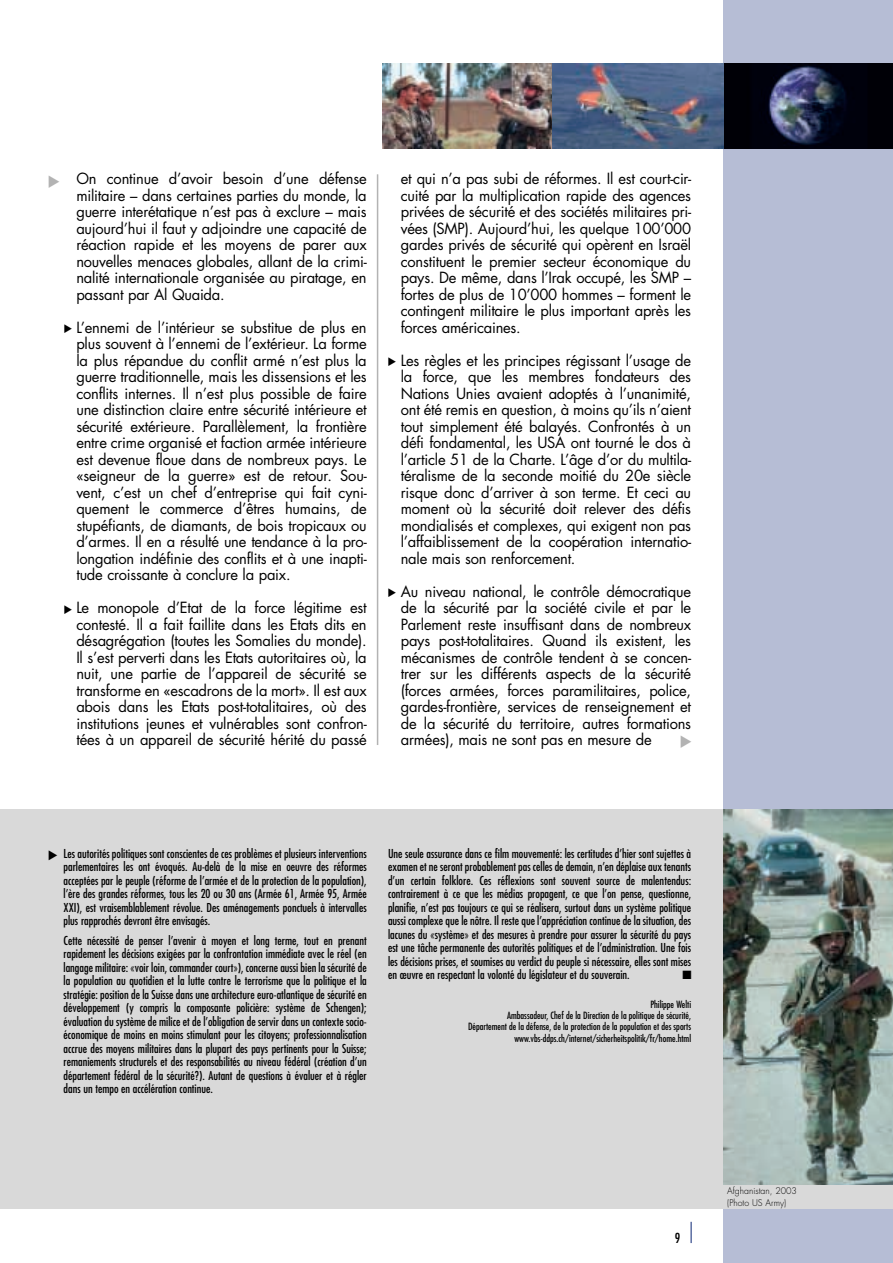
<style>
.page{position:relative;width:893px;height:1263px;background:#fff}
.page>*{position:absolute;margin:0;border:0;box-sizing:border-box;transform-origin:0 0}
.t1{font:15px/16.5px "Futura";letter-spacing:-.015em;color:#000;text-align:justify}
.t2{font:condensed 13.5px "Futura";color:#000}
.t3{font:condensed 12px/13.5px "Futura";color:#000;text-align:justify}
.t4{font:12px "Zapf Dingbats";color:#000}
.t5{font:condensed 9.75px/11.2px "Futura";color:#000;text-align:right}
.t6{font:300 9px/11.9px "Futura";color:#000}
</style>
<div class="page">
<div style="left:723px;top:0;width:169px;height:1263px;background:#b6bdd5"></div>
<img style="left:723px;top:64px;width:169px;height:85px">
<svg style="left:690px;top:1222px;width:1px;height:21px"></svg>
<hr style="left:377px;top:174px;width:1px;height:571px;background:#b3b3b3">
<img style="left:723px;top:809px;width:169px;height:377px">
<div style="left:723px;top:1186px;width:169px;height:23px;background:#d9d9d9"></div>
<div style="left:0;top:809px;width:723px;height:400px;background:#d9d9d9"></div>
<img style="left:382px;top:64px;width:171px;height:85px">
<img style="left:553px;top:64px;width:170px;height:85px">
<p class="t1" style="left:76px;top:171px;width:292px">On continue d’avoir besoin d’une défense militaire – dans certaines parties du monde, la guerre interétatique n’est pas à exclure – mais aujourd’hui il faut y adjoindre une capacité de réaction rapide et les moyens de parer aux nouvelles menaces globales, allant de la crimi&shy;nalité internationale organisée au piratage, en passant par Al Quaida.</p>
<p class="t1" style="left:76px;top:320px;width:292px">L’ennemi de l’intérieur se substitue de plus en plus souvent à l’ennemi de l’extérieur. La forme la plus répandue du conflit armé n’est plus la guerre traditionnelle, mais les dissensions et les conflits internes. Il n’est plus possible de faire une distinction claire entre sécurité intérieure et sécurité extérieure. Parallèlement, la frontière entre crime organisé et faction armée intérieure est devenue floue dans de nombreux pays. Le «seigneur de la guerre» est de retour. Sou&shy;vent, c’est un chef d’entreprise qui fait cyni&shy;quement le commerce d’êtres humains, de stupéfiants, de diamants, de bois tropicaux ou d’armes. Il en a résulté une tendance à la pro&shy;longation indéfinie des conflits et à une inapti&shy;tude croissante à conclure la paix.</p>
<p class="t1" style="left:76px;top:600px;width:292px">Le monopole d’Etat de la force légitime est contesté. Il a fait faillite dans les Etats dits en désagrégation (toutes les Somalies du monde).<br>Il s’est perverti dans les Etats autoritaires où, la nuit, une partie de l’appareil de sécurité se transforme en «escadrons de la mort». Il est aux abois dans les Etats post-totalitaires, où des institutions jeunes et vulnérables sont confron&shy;tées à un appareil de sécurité hérité du passé</p>
<p class="t1" style="left:401px;top:171px;width:292px">et qui n’a pas subi de réformes. Il est court-cir&shy;cuité par la multiplication rapide des agences privées de sécurité et des sociétés militaires pri&shy;vées (SMP). Aujourd’hui, les quelque 100’000 gardes privés de sécurité qui opèrent en Israël constituent le premier secteur économique du pays. De même, dans l’Irak occupé, les SMP – fortes de plus de 10’000 hommes – forment le contingent militaire le plus important après les forces américaines.</p>
<p class="t1" style="left:401px;top:353px;width:292px">Les règles et les principes régissant l’usage de la force, que les membres fondateurs des Nations Unies avaient adoptés à l’unanimité, ont été remis en question, à moins qu’ils n’aient tout simplement été balayés. Confrontés à un défi fondamental, les USA ont tourné le dos à l’article 51 de la Charte. L’âge d’or du multila&shy;téralisme de la seconde moitié du 20e siècle risque donc d’arriver à son terme. Et ceci au moment où la sécurité doit relever des défis mondialisés et complexes, qui exigent non pas l’affaiblissement de la coopération internatio&shy;nale mais son renforcement.</p>
<p class="t1" style="left:401px;top:584px;width:292px">Au niveau national, le contrôle démocratique de la sécurité par la société civile et par le Parlement reste insuffisant dans de nombreux pays post-totalitaires. Quand ils existent, les mécanismes de contrôle tendent à se concen&shy;trer sur les différents aspects de la sécurité (forces armées, forces paramilitaires, police, gardes-frontière, services de renseignement et de la sécurité du territoire, autres formations armées), mais ne sont pas en mesure de</p>
<p class="t3" style="left:64px;top:847px;width:304px">Les autorités politiques sont conscientes de ces problèmes et plusieurs interventions parlementaires les ont évoqués. Au-delà de la mise en oeuvre des réformes acceptées par le peuple (réforme de l’armée et de la protection de la population), l’ère des grandes réformes, tous les 20 ou 30 ans (Armée 61, Armée 95, Armée XXI), est vraisemblablement révolue. Des aménagements ponctuels à intervalles plus rapprochés devront être envisagés.</p>
<p class="t3" style="left:64px;top:935px;width:304px">Cette nécessité de penser l’avenir à moyen et long terme, tout en prenant rapidement les décisions exigées par la confrontation immédiate avec le réel (en langage militaire: «voir loin, commander court»), concerne aussi bien la sécurité de la population au quotidien et la lutte contre le terrorisme que la politique et la stratégie: position de la Suisse dans une architecture euro-atlantique de sécurité en développement (y compris la composante policière: système de Schengen); évaluation du système de milice et de l’obligation de servir dans un contexte socio&shy;économique de moins en moins stimulant pour les citoyens; professionnalisation accrue des moyens militaires dans la plupart des pays pertinents pour la Suisse; remaniements structurels et des responsabilités au niveau fédéral (création d’un département fédéral de la sécurité?). Autant de questions à évaluer et à régler dans un tempo en accélération continue.</p>
<p class="t3" style="left:388px;top:847px;width:304px">Une seule assurance dans ce film mouvementé: les certitudes d’hier sont sujettes à examen et ne seront probablement pas celles de demain, n’en déplaise aux tenants d’un certain folklore. Ces réflexions sont souvent source de malentendus: contrairement à ce que les médias propagent, ce que l’on pense, questionne, planifie, n’est pas toujours ce qui se réalisera, surtout dans un système politique aussi complexe que le nôtre. Il reste que l’appréciation continue de la situation, des lacunes du «système» et des mesures à prendre pour assurer la sécurité du pays est une tâche permanente des autorités politiques et de l’administration. Une fois les décisions prises, et soumises au verdict du peuple si nécessaire, elles sont mises en œuvre en respectant la volonté du législateur et du souverain.</p>
<p class="t5" style="left:468px;top:999px;width:225px">Philippe Welti<br>Ambassadeur, Chef de la Direction de la politique de sécurité, Département de la défense, de la protection de la population et des sports www.vbs-ddps.ch/internet/sicherheitspolitik/fr/home.html</p>
<p class="t4" style="left:682px;top:969px;width:11px">■</p>
<p class="t2" style="left:675px;top:1232px;width:7px">9</p>
<p class="t6" style="left:727px;top:1185px;width:71px">Afghanistan, 2003 (Photo US Army)</p>
</div>
